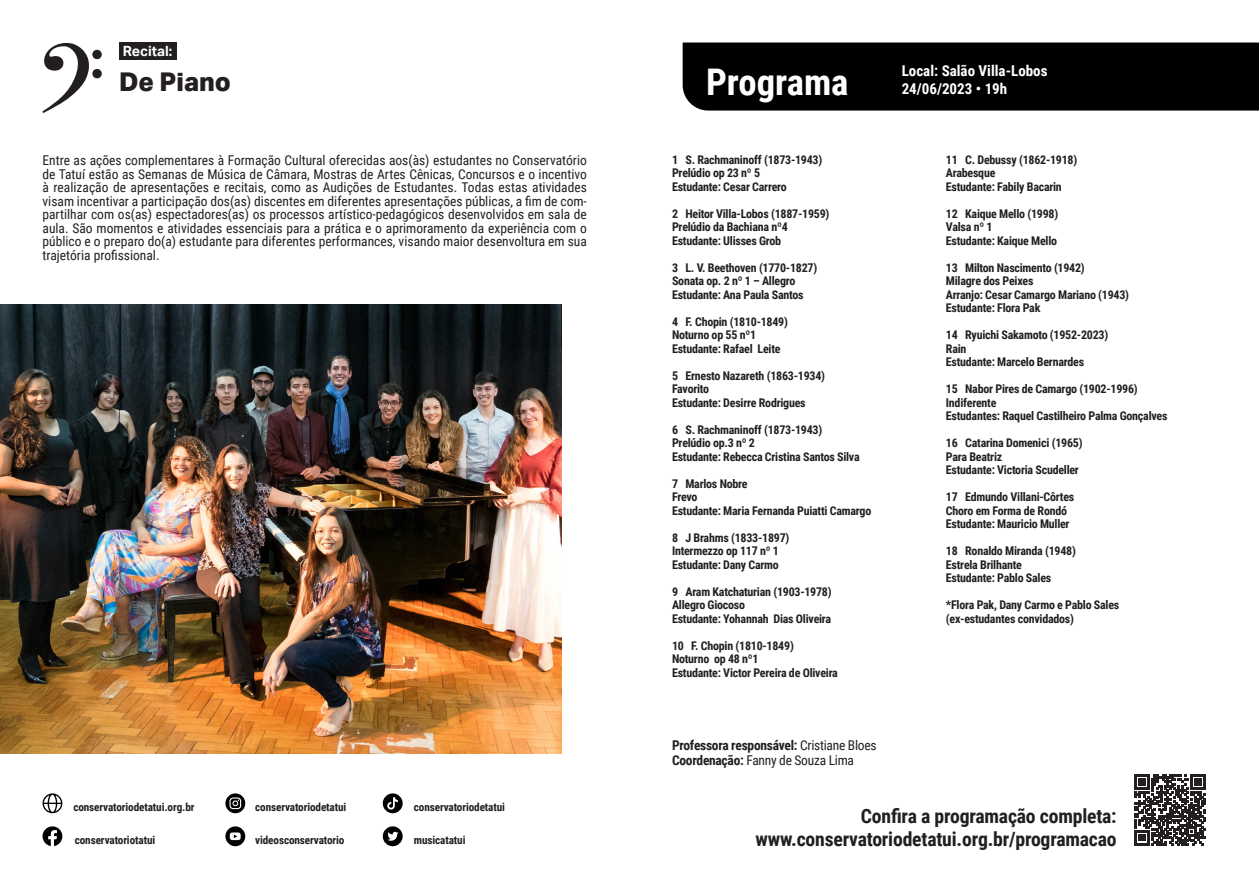
<style>
.page{position:relative;width:1259px;height:893px;background:#fff}
.page>*{position:absolute;margin:0;border:0;box-sizing:border-box;transform-origin:0 0}
.t1{font:700 36.75px "Roboto Condensed";color:#fff}
.t2{font:800 25.8px "Aktiv Grotesk";color:#231f20}
.Texto{font:700 19.65px "Roboto Condensed";letter-spacing:-.01em;color:#231f20}
.titulo_programa{font:700 15px "Roboto Condensed";color:#fff}
.t3{font:700 14.1px "Aktiv Grotesk";color:#fff}
.Texto-2{font:13.5px/13.5px "Roboto Condensed";color:#231f20;text-align:justify}
.Texto-3{font:700 13.5px "Roboto Condensed";letter-spacing:-.02em;color:#231f20}
.Texto-4{font:13.5px "Roboto Condensed";letter-spacing:-.02em;color:#231f20}
.titulo_programa-2{font:700 12px "Roboto Condensed";letter-spacing:-.02em;color:#231f20}
.Texto-5{font:700 11.25px "Roboto Condensed";letter-spacing:-.01em;color:#231f20}
.s1{font-weight:400}
.s2{font-weight:700}
</style>
<div class="page">
<svg style="left:1134px;top:774px;width:71px;height:71px"></svg>
<div style="left:682px;top:43px;width:577px;height:68px;background:#000001"></div>
<svg style="left:43px;top:793px;width:19px;height:20px"></svg>
<svg style="left:43px;top:826px;width:19px;height:20px"></svg>
<div style="left:383px;top:826px;width:20px;height:20px;background:#000;border-radius:50%"></div>
<svg style="left:387px;top:832px;width:11px;height:9px"></svg>
<svg style="left:225px;top:793px;width:20px;height:20px"></svg>
<svg style="left:229px;top:797px;width:12px;height:12px"></svg>
<svg style="left:225px;top:826px;width:20px;height:20px"></svg>
<svg style="left:230px;top:832px;width:11px;height:8px"></svg>
<div style="left:383px;top:793px;width:20px;height:20px;background:#000;border-radius:50%"></div>
<svg style="left:387px;top:797px;width:11px;height:13px"></svg>
<svg style="left:43px;top:43px;width:46px;height:70px"></svg>
<div style="left:92px;top:50px;width:10px;height:9px;background:#231f20;border-radius:50%"></div>
<div style="left:92px;top:69px;width:10px;height:9px;background:#231f20;border-radius:50%"></div>
<div style="left:119px;top:43px;width:58px;height:17px;background:#231f20"></div>
<img style="left:0;top:305px;width:561px;height:448px">
<p class="t3" style="left:123px;top:43px;width:51px">Recital:</p>
<p class="t2" style="left:119px;top:67px;width:113px">De Piano</p>
<p class="Texto-2" style="left:43px;top:153px;width:546px">Entre as ações complementares à Formação Cultural oferecidas aos(às) estudantes no Conservatório de Tatuí estão as Semanas de Música de Câmara, Mostras de Artes Cênicas, Concursos e o incentivo à realização de apresentações e recitais, como as Audições de Estudantes. Todas estas atividades visam incentivar a participação dos(as) discentes em diferentes apresentações públicas, a fim de com&shy;partilhar com os(as) espectadores(as) os processos artístico-pedagógicos desenvolvidos em sala de aula. São momentos e atividades essenciais para a prática e o aprimoramento da experiência com o público e o preparo do(a) estudante para diferentes performances, visando maior desenvoltura em sua trajetória profissional.</p>
<p class="Texto-5" style="left:73px;top:799px;width:123px">conservatoriodetatui.org.br</p>
<p class="Texto-5" style="left:255px;top:799px;width:93px">conservatoriodetatui</p>
<p class="Texto-5" style="left:255px;top:832px;width:91px">videosconservatorio</p>
<p class="Texto-5" style="left:414px;top:799px;width:93px">conservatoriodetatui</p>
<p class="Texto-5" style="left:75px;top:832px;width:82px">conservatoriotatui</p>
<p class="Texto-5" style="left:414px;top:832px;width:53px">musicatatui</p>
<p class="t1" style="left:706px;top:56px;width:144px">Programa</p>
<p class="titulo_programa-2" style="left:672px;top:151px;width:152px">1 S. Rachmaninoff (1873-1943)</p>
<p class="titulo_programa-2" style="left:672px;top:164px;width:90px">Prelúdio op 23 nº 5</p>
<p class="titulo_programa-2" style="left:672px;top:178px;width:116px">Estudante: Cesar Carrero</p>
<p class="titulo_programa-2" style="left:672px;top:205px;width:159px">2 Heitor Villa-Lobos (1887-1959)</p>
<p class="titulo_programa-2" style="left:672px;top:218px;width:117px">Prelúdio da Bachiana nº4</p>
<p class="titulo_programa-2" style="left:672px;top:232px;width:111px">Estudante: Ulisses Grob</p>
<p class="titulo_programa-2" style="left:672px;top:259px;width:147px">3 L. V. Beethoven (1770-1827)</p>
<p class="titulo_programa-2" style="left:672px;top:272px;width:125px">Sonata op. 2 nº 1 – Allegro</p>
<p class="titulo_programa-2" style="left:672px;top:286px;width:133px">Estudante: Ana Paula Santos</p>
<p class="titulo_programa-2" style="left:672px;top:313px;width:117px">4 F. Chopin (1810-1849)</p>
<p class="titulo_programa-2" style="left:672px;top:326px;width:86px">Noturno op 55 nº1</p>
<p class="titulo_programa-2" style="left:672px;top:340px;width:110px">Estudante: Rafael Leite</p>
<p class="titulo_programa-2" style="left:672px;top:367px;width:154px">5 Ernesto Nazareth (1863-1934)</p>
<p class="titulo_programa-2" style="left:672px;top:380px;width:39px">Favorito</p>
<p class="titulo_programa-2" style="left:672px;top:394px;width:135px">Estudante: Desirre Rodrigues</p>
<p class="titulo_programa-2" style="left:672px;top:421px;width:152px">6 S. Rachmaninoff (1873-1943)</p>
<p class="titulo_programa-2" style="left:672px;top:434px;width:84px">Prelúdio op.3 nº 2</p>
<p class="titulo_programa-2" style="left:672px;top:448px;width:189px">Estudante: Rebecca Cristina Santos Silva</p>
<p class="titulo_programa-2" style="left:672px;top:475px;width:77px">7 Marlos Nobre</p>
<p class="titulo_programa-2" style="left:672px;top:488px;width:27px">Frevo</p>
<p class="titulo_programa-2" style="left:672px;top:502px;width:201px">Estudante: Maria Fernanda Puiatti Camargo</p>
<p class="titulo_programa-2" style="left:672px;top:529px;width:119px">8 J Brahms (1833-1897)</p>
<p class="titulo_programa-2" style="left:672px;top:542px;width:108px">Intermezzo op 117 nº 1</p>
<p class="titulo_programa-2" style="left:672px;top:556px;width:108px">Estudante: Dany Carmo</p>
<p class="titulo_programa-2" style="left:672px;top:583px;width:161px">9 Aram Katchaturian (1903-1978)</p>
<p class="titulo_programa-2" style="left:672px;top:596px;width:75px">Allegro Giocoso</p>
<p class="titulo_programa-2" style="left:672px;top:610px;width:161px">Estudante: Yohannah Dias Oliveira</p>
<p class="titulo_programa-2" style="left:672px;top:637px;width:123px">10 F. Chopin (1810-1849)</p>
<p class="titulo_programa-2" style="left:672px;top:650px;width:88px">Noturno op 48 nº1</p>
<p class="titulo_programa-2" style="left:672px;top:664px;width:167px">Estudante: Victor Pereira de Oliveira</p>
<p class="Texto-3" style="left:672px;top:735px;width:206px">Professora responsável: <span class="s1">Cristiane Bloes</span></p>
<p class="Texto-4" style="left:672px;top:750px;width:184px"><span class="s2">Coordenação:</span> Fanny de Souza Lima</p>
<p class="titulo_programa" style="left:901px;top:60px;width:147px">Local: Salão Villa-Lobos</p>
<p class="titulo_programa" style="left:901px;top:78px;width:107px">24/06/2023 • 19h</p>
<p class="titulo_programa-2" style="left:946px;top:151px;width:133px">11 C. Debussy (1862-1918)</p>
<p class="titulo_programa-2" style="left:946px;top:164px;width:51px">Arabesque</p>
<p class="titulo_programa-2" style="left:946px;top:178px;width:117px">Estudante: Fabily Bacarin</p>
<p class="titulo_programa-2" style="left:946px;top:205px;width:114px">12 Kaique Mello (1998)</p>
<p class="titulo_programa-2" style="left:946px;top:218px;width:48px">Valsa nº 1</p>
<p class="titulo_programa-2" style="left:946px;top:232px;width:113px">Estudante: Kaique Mello</p>
<p class="titulo_programa-2" style="left:946px;top:259px;width:140px">13 Milton Nascimento (1942)</p>
<p class="titulo_programa-2" style="left:946px;top:272px;width:89px">Milagre dos Peixes</p>
<p class="titulo_programa-2" style="left:946px;top:286px;width:185px">Arranjo: Cesar Camargo Mariano (1943)</p>
<p class="titulo_programa-2" style="left:946px;top:299px;width:96px">Estudante: Flora Pak</p>
<p class="titulo_programa-2" style="left:946px;top:326px;width:164px">14 Ryuichi Sakamoto (1952-2023)</p>
<p class="titulo_programa-2" style="left:946px;top:340px;width:22px">Rain</p>
<p class="titulo_programa-2" style="left:946px;top:353px;width:140px">Estudante: Marcelo Bernardes</p>
<p class="titulo_programa-2" style="left:946px;top:380px;width:193px">15 Nabor Pires de Camargo (1902-1996)</p>
<p class="titulo_programa-2" style="left:946px;top:394px;width:52px">Indiferente</p>
<p class="titulo_programa-2" style="left:946px;top:407px;width:223px">Estudantes: Raquel Castilheiro Palma Gonçalves</p>
<p class="titulo_programa-2" style="left:946px;top:434px;width:138px">16 Catarina Domenici (1965)</p>
<p class="titulo_programa-2" style="left:946px;top:448px;width:58px">Para Beatriz</p>
<p class="titulo_programa-2" style="left:946px;top:461px;width:134px">Estudante: Victoria Scudeller</p>
<p class="titulo_programa-2" style="left:946px;top:488px;width:130px">17 Edmundo Villani-Côrtes</p>
<p class="titulo_programa-2" style="left:946px;top:502px;width:123px">Choro em Forma de Rondó</p>
<p class="titulo_programa-2" style="left:946px;top:515px;width:125px">Estudante: Mauricio Muller</p>
<p class="titulo_programa-2" style="left:946px;top:542px;width:131px">18 Ronaldo Miranda (1948)</p>
<p class="titulo_programa-2" style="left:946px;top:556px;width:77px">Estrela Brilhante</p>
<p class="titulo_programa-2" style="left:946px;top:569px;width:107px">Estudante: Pablo Sales</p>
<p class="titulo_programa-2" style="left:946px;top:596px;width:175px">*Flora Pak, Dany Carmo e Pablo Sales</p>
<p class="titulo_programa-2" style="left:946px;top:610px;width:129px">(ex-estudantes convidados)</p>
<p class="Texto" style="left:861px;top:802px;width:257px">Confira a programação completa:</p>
<p class="Texto" style="left:755px;top:826px;width:362px">www.conservatoriodetatui.org.br/programacao</p>
</div>
